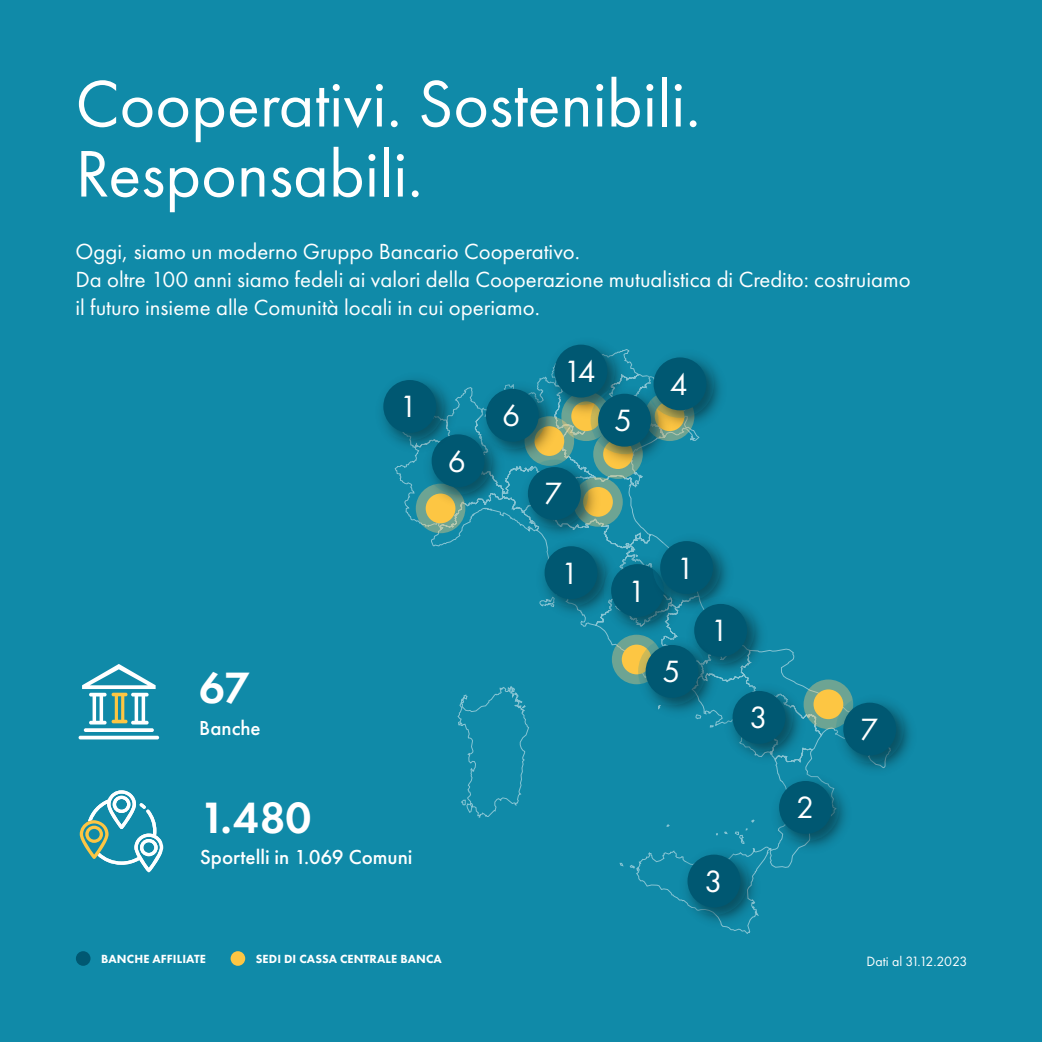
<style>
.page{position:relative;width:1042px;height:1042px;background:#108aa8}
.page>*{position:absolute;margin:0;border:0;box-sizing:border-box;transform-origin:0 0}
.t1{font:68.25px/70px "Futura PT";color:#fff}
.t2{font:600 45.5px "Futura PT";color:#fff}
.t3{font:31.85px "Futura PT";color:#fff}
.t4{font:22.75px/28px "Futura PT";color:#fff}
.t5{font:500 21px "Futura PT";color:#fff}
.t6{font:14px "Futura PT";color:#fff}
.t7{font:800 12.25px "Futura PT";letter-spacing:.01em;color:#fff}
</style>
<div class="page">
<div style="left:76px;top:951px;width:15px;height:15px;background:#005872;border-radius:50%"></div>
<div style="left:231px;top:951px;width:14px;height:15px;background:#fdc643;border-radius:50%"></div>
<svg style="left:395px;top:368px;width:433px;height:528px"></svg>
<svg style="left:416px;top:484px;width:49px;height:49px"></svg>
<div style="left:426px;top:493px;width:29px;height:30px;background:#fdc643;border-radius:50%"></div>
<div style="left:524px;top:416px;width:50px;height:50px;background:#6da493;border-radius:50%"></div>
<svg style="left:561px;top:391px;width:50px;height:50px"></svg>
<div style="left:571px;top:401px;width:30px;height:30px;background:#fdc643;border-radius:50%"></div>
<svg style="left:593px;top:429px;width:50px;height:50px"></svg>
<svg style="left:573px;top:477px;width:50px;height:50px"></svg>
<div style="left:583px;top:487px;width:30px;height:30px;background:#fdc643;border-radius:50%"></div>
<svg style="left:612px;top:635px;width:49px;height:49px"></svg>
<div style="left:622px;top:644px;width:29px;height:30px;background:#fdc643;border-radius:50%"></div>
<svg style="left:803px;top:679px;width:50px;height:50px"></svg>
<div style="left:813px;top:689px;width:30px;height:30px;background:#fdc643;border-radius:50%"></div>
<img style="left:639px;top:362px;width:94px;height:75px">
<svg style="left:646px;top:350px;width:68px;height:68px"></svg>
<div style="left:653px;top:357px;width:53px;height:53px;background:#005872;border-radius:50%"></div>
<img style="left:540px;top:349px;width:94px;height:75px">
<svg style="left:547px;top:337px;width:68px;height:68px"></svg>
<div style="left:554px;top:345px;width:53px;height:52px;background:#005872;border-radius:50%"></div>
<img style="left:583px;top:379px;width:95px;height:94px">
<svg style="left:590px;top:386px;width:68px;height:68px"></svg>
<div style="left:598px;top:394px;width:53px;height:53px;background:#005872;border-radius:50%"></div>
<img style="left:513px;top:452px;width:95px;height:95px">
<svg style="left:520px;top:459px;width:68px;height:68px"></svg>
<div style="left:528px;top:467px;width:53px;height:53px;background:#005872;border-radius:50%"></div>
<img style="left:530px;top:532px;width:94px;height:94px">
<svg style="left:537px;top:539px;width:68px;height:67px"></svg>
<div style="left:544px;top:546px;width:53px;height:53px;background:#005872;border-radius:50%"></div>
<img style="left:596px;top:549px;width:83px;height:95px">
<svg style="left:603px;top:556px;width:68px;height:68px"></svg>
<div style="left:611px;top:564px;width:53px;height:53px;background:#005872;border-radius:50%"></div>
<img style="left:645px;top:526px;width:95px;height:95px">
<svg style="left:653px;top:533px;width:67px;height:68px"></svg>
<div style="left:660px;top:541px;width:53px;height:53px;background:#005872;border-radius:50%"></div>
<img style="left:679px;top:589px;width:95px;height:87px">
<svg style="left:687px;top:596px;width:67px;height:68px"></svg>
<div style="left:694px;top:604px;width:53px;height:53px;background:#005872;border-radius:50%"></div>
<img style="left:631px;top:630px;width:94px;height:95px">
<svg style="left:638px;top:637px;width:68px;height:68px"></svg>
<div style="left:645px;top:645px;width:53px;height:53px;background:#005872;border-radius:50%"></div>
<img style="left:718px;top:676px;width:94px;height:95px">
<svg style="left:725px;top:683px;width:68px;height:68px"></svg>
<div style="left:732px;top:691px;width:53px;height:53px;background:#005872;border-radius:50%"></div>
<img style="left:764px;top:766px;width:82px;height:95px">
<svg style="left:771px;top:773px;width:68px;height:68px"></svg>
<div style="left:779px;top:781px;width:53px;height:53px;background:#005872;border-radius:50%"></div>
<img style="left:673px;top:840px;width:94px;height:94px">
<svg style="left:680px;top:847px;width:68px;height:68px"></svg>
<div style="left:687px;top:854px;width:53px;height:53px;background:#005872;border-radius:50%"></div>
<img style="left:828px;top:688px;width:83px;height:94px">
<svg style="left:836px;top:695px;width:67px;height:68px"></svg>
<div style="left:843px;top:702px;width:53px;height:53px;background:#005872;border-radius:50%"></div>
<img style="left:471px;top:374px;width:95px;height:95px">
<svg style="left:478px;top:381px;width:68px;height:68px"></svg>
<div style="left:486px;top:389px;width:53px;height:53px;background:#005872;border-radius:50%"></div>
<img style="left:417px;top:420px;width:94px;height:94px">
<svg style="left:424px;top:427px;width:68px;height:68px"></svg>
<div style="left:432px;top:434px;width:52px;height:53px;background:#005872;border-radius:50%"></div>
<img style="left:389px;top:368px;width:74px;height:92px">
<svg style="left:376px;top:372px;width:68px;height:68px"></svg>
<div style="left:383px;top:380px;width:53px;height:53px;background:#005872;border-radius:50%"></div>
<svg style="left:80px;top:790px;width:83px;height:82px"></svg>
<svg style="left:79px;top:664px;width:80px;height:75px"></svg>
<h1 class="t1" style="left:75px;top:68px;width:627px">Cooperativi. Sostenibili.<br>Responsabili.</h1>
<p class="t4" style="left:75px;top:237px;width:836px">Oggi, siamo un moderno Gruppo Bancario Cooperativo.<br>Da oltre 100 anni siamo fedeli ai valori della Cooperazione mutualistica di Credito: costruiamo il futuro insieme alle Comunità locali in cui operiamo.</p>
<h2 class="t2" style="left:199px;top:659px;width:52px">67</h2>
<p class="t5" style="left:199px;top:715px;width:63px">Banche</p>
<h3 class="t3" style="left:563px;top:353px;width:34px">14</h3>
<h3 class="t3" style="left:399px;top:388px;width:20px">1</h3>
<h3 class="t3" style="left:502px;top:397px;width:20px">6</h3>
<h3 class="t3" style="left:614px;top:402px;width:20px">5</h3>
<h3 class="t3" style="left:448px;top:442px;width:20px">6</h3>
<h3 class="t3" style="left:544px;top:475px;width:20px">7</h3>
<h3 class="t3" style="left:561px;top:554px;width:20px">1</h3>
<h3 class="t3" style="left:628px;top:572px;width:20px">1</h3>
<h3 class="t3" style="left:670px;top:365px;width:20px">4</h3>
<h3 class="t3" style="left:676px;top:549px;width:20px">1</h3>
<h3 class="t3" style="left:662px;top:653px;width:20px">5</h3>
<h3 class="t3" style="left:710px;top:612px;width:20px">1</h3>
<h2 class="t2" style="left:200px;top:789px;width:113px">1.480</h2>
<p class="t5" style="left:200px;top:845px;width:214px">Sportelli in 1.069 Comuni</p>
<p class="t7" style="left:101px;top:951px;width:106px">BANCHE AFFILIATE</p>
<p class="t7" style="left:256px;top:951px;width:188px">SEDI DI CASSA CENTRALE BANCA</p>
<h3 class="t3" style="left:704px;top:862px;width:20px">3</h3>
<h3 class="t3" style="left:749px;top:699px;width:20px">3</h3>
<h3 class="t3" style="left:796px;top:789px;width:20px">2</h3>
<h3 class="t3" style="left:860px;top:710px;width:20px">7</h3>
<p class="t6" style="left:866px;top:953px;width:102px">Dati al 31.12.2023</p>
</div>
